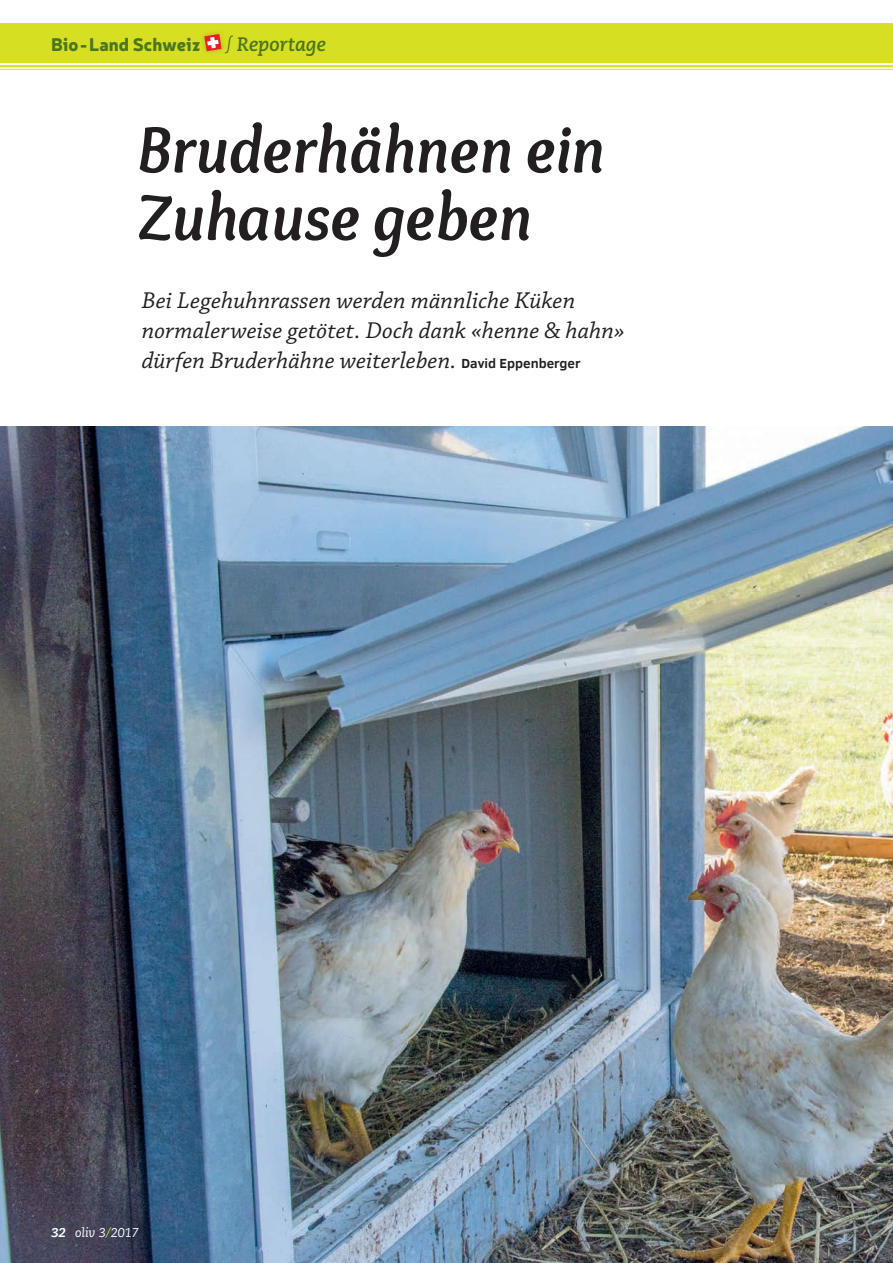
<style>
.page{position:relative;width:893px;height:1263px;background:#fff}
.page>*{position:absolute;margin:0;border:0;box-sizing:border-box;transform-origin:0 0}
.t1{font:italic 700 67.5px/67.5px "Overlock";letter-spacing:-.005em;color:#231f20}
.t2{font:24px/30px "Chaparral Pro It Capt";color:#231f20}
.t3{font:italic 700 19.5px "Caecilia LT Std";color:#4b7520}
.t4{font:900 18px "Neris";color:#4b7520}
.t5{font:italic 12.75px "Caecilia LT Std";letter-spacing:-.005em;color:#fff}
.s1{font-family:"Chaparral Pro";font-weight:400}
.s2{font-family:"Clear Sans";font-weight:700;font-size:13.5px}
.s3{font-weight:800}
.s4{color:#d6df21}
</style>
<div class="page">
<img style="left:0;top:427px;width:893px;height:836px">
<div style="left:0;top:23px;width:893px;height:40px;background:#d6df21"></div>
<hr style="left:0;top:65px;width:893px;height:2px;background:#d6df21">
<hr style="left:0;top:69px;width:893px;height:1px;background:#d6df21">
<svg style="left:203px;top:33px;width:20px;height:19px"></svg>
<p class="t4" style="left:51px;top:32px;width:151px">Bio - Land Schweiz</p>
<p class="t3" style="left:226px;top:33px;width:101px"><span class="s1">∫</span> Reportage</p>
<h1 class="t1" style="left:136px;top:116px;width:470px">Bruderhähnen ein<br>Zuhause geben</h1>
<p class="t2" style="left:142px;top:286px;width:485px">Bei Legehuhnrassen werden männliche Küken normaler weise getötet. Doch dank «henne &amp; hahn» dürfen Bruderhähne weiterleben. <span class="s2">David Eppenberger</span></p>
<p class="t5" style="left:51px;top:1225px;width:90px"><span class="s3">32</span> oliv 3<span class="s4">/</span>2017</p>
</div>
